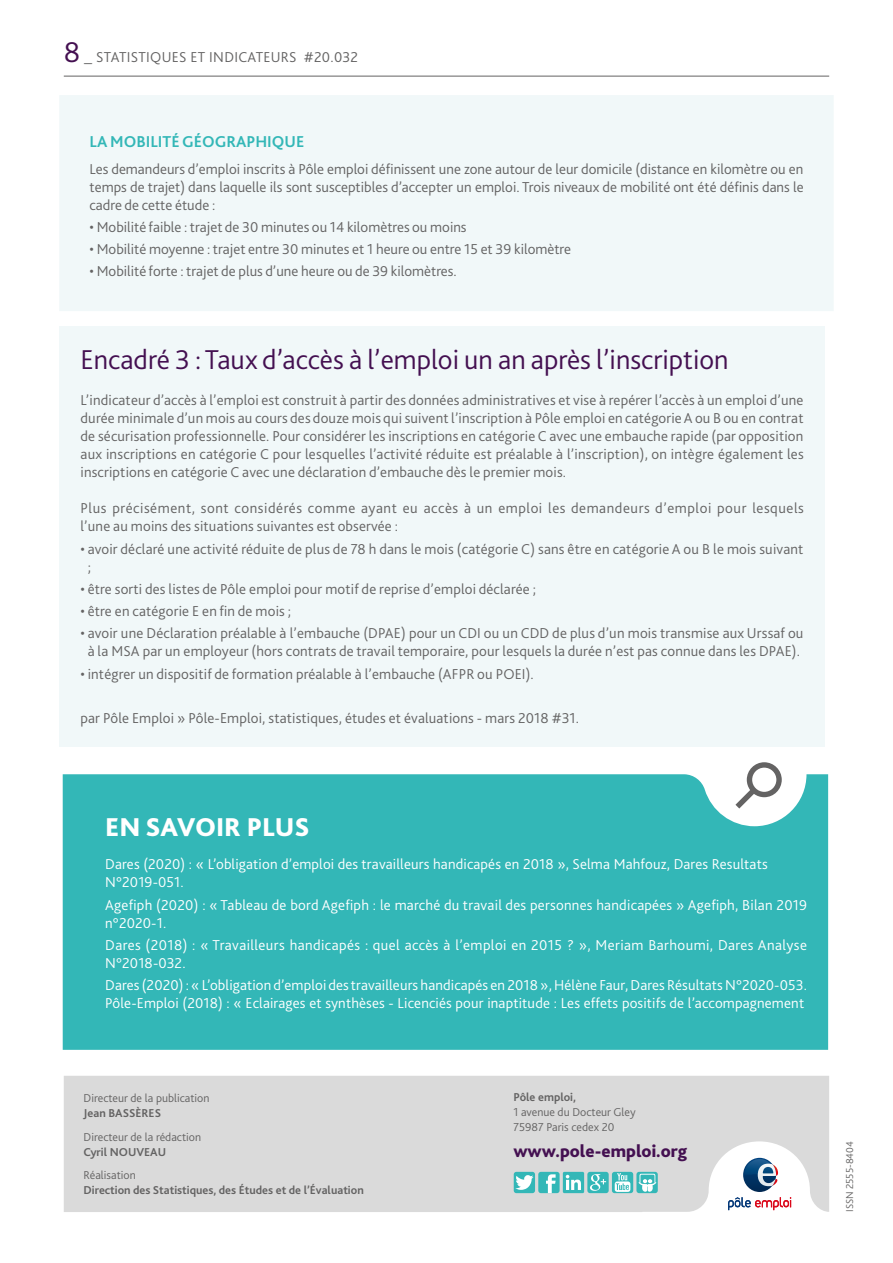
<style>
.page{position:relative;width:893px;height:1263px;background:#fff}
.page>*{position:absolute;margin:0;border:0;box-sizing:border-box;transform-origin:0 0}
.t1{font:300 28.5px "Bliss 2";color:#441051}
.t2{font:800 27px "Bliss 2";color:#fff}
.t3{font:800 18px "Bliss 2";color:#441051}
.t4{font:700 16.5px "Bliss 2";color:#33b7b7}
.t5{font:300 15px/18px "Bliss 2";letter-spacing:.01em;color:#646363;text-align:justify}
.t6{font:300 15px/18px "Bliss 2";letter-spacing:.01em;color:#fff}
.t7{font:300 15px/18px "Bliss 2";letter-spacing:.035em;color:#646363}
.t8{font:300 15px/18px "Bliss 2";letter-spacing:.03em;color:#fff}
.t9{font:13.5px "Bliss 2";color:#fff}
.t10{font:300 12px/15px "Bliss 2";color:#646363}
.t11{font:700 12px "Bliss 2";color:#646363}
.t12{font:300 10.5px "Bliss 2";color:#646363}
.s1{font-size:30px;color:#441051}
.s2{font-size:18px}
</style>
<div class="page">
<hr style="left:64px;top:76px;width:765px;height:1px;background:#646363">
<div style="left:64px;top:1076px;width:765px;height:136px;background:#dadada"></div>
<div style="left:538px;top:1172px;width:22px;height:21px;background:#33b7b7;border-radius:3px"></div>
<svg style="left:546px;top:1174px;width:10px;height:19px"></svg>
<div style="left:587px;top:1172px;width:22px;height:21px;background:#33b7b7;border-radius:3px"></div>
<svg style="left:590px;top:1174px;width:16px;height:17px"></svg>
<div style="left:514px;top:1172px;width:21px;height:21px;background:#33b7b7;border-radius:3px"></div>
<svg style="left:515px;top:1175px;width:18px;height:15px"></svg>
<svg style="left:612px;top:1172px;width:21px;height:21px"></svg>
<svg style="left:615px;top:1173px;width:15px;height:19px"></svg>
<svg style="left:636px;top:1172px;width:22px;height:21px"></svg>
<svg style="left:638px;top:1174px;width:18px;height:19px"></svg>
<svg style="left:563px;top:1172px;width:21px;height:21px"></svg>
<svg style="left:748px;top:762px;width:33px;height:12px"></svg>
<div style="left:63px;top:774px;width:765px;height:276px;background:#33b7b7"></div>
<div style="left:64px;top:100px;width:765px;height:207px;background:#f1f8f9"></div>
<div style="left:59px;top:95px;width:775px;height:216px;border:9px solid #f1f8f9"></div>
<div style="left:59px;top:326px;width:766px;height:421px;background:#f1f8f9"></div>
<p class="t5" style="left:64px;top:48px;width:296px"><span class="s1">8</span> <span class="s2">_</span> STATISTIQUES ET INDICATEURS #20.032</p>
<p class="t4" style="left:90px;top:131px;width:216px">LA MOBILITÉ GÉOGRAPHIQUE</p>
<p class="t5" style="left:90px;top:159px;width:716px">Les demandeurs d’emploi inscrits à Pôle emploi définissent une zone autour de leur domicile (distance en kilomètre ou en temps de trajet) dans laquelle ils sont susceptibles d’accepter un emploi. Trois niveaux de mobilité ont été définis dans le cadre de cette étude :</p>
<p class="t5" style="left:90px;top:218px;width:379px">• Mobilité faible : trajet de 30 minutes ou 14 kilomètres ou moins</p>
<p class="t5" style="left:90px;top:240px;width:483px">• Mobilité moyenne : trajet entre 30 minutes et 1 heure ou entre 15 et 39 kilomètre</p>
<p class="t5" style="left:90px;top:262px;width:369px">• Mobilité forte : trajet de plus d’une heure ou de 39 kilomètres.</p>
<h1 class="t1" style="left:81px;top:342px;width:650px">Encadré 3 : Taux d’accès à l’emploi un an après l’inscription</h1>
<p class="t5" style="left:81px;top:391px;width:725px">L’indicateur d’accès à l’emploi est construit à partir des données administratives et vise à repérer l’accès à un emploi d’une durée minimale d’un mois au cours des douze mois qui suivent l’inscription à Pôle emploi en catégorie A ou B ou en contrat de sécurisation professionnelle. Pour considérer les inscriptions en catégorie C avec une embauche rapide (par opposition aux inscriptions en catégorie C pour lesquelles l’activité réduite est préalable à l’inscription), on intègre également les inscriptions en catégorie C avec une déclaration d’embauche dès le premier mois.</p>
<p class="t7" style="left:81px;top:499px;width:725px">Plus précisément, sont considérés comme ayant eu accès à un emploi les demandeurs d’emploi pour lesquels l’une au moins des situations suivantes est observée :</p>
<p class="t5" style="left:88px;top:539px;width:717px;text-indent:-7px">• avoir déclaré une activité réduite de plus de 78 h dans le mois (catégorie C) sans être en catégorie A ou B le mois suivant ;</p>
<p class="t5" style="left:81px;top:580px;width:457px">• être sorti des listes de Pôle emploi pour motif de reprise d’emploi déclarée ;</p>
<p class="t5" style="left:81px;top:602px;width:212px">• être en catégorie E en fin de mois ;</p>
<p class="t5" style="left:81px;top:624px;width:724px;text-align:center">• avoir une Déclaration préalable à l’embauche (DPAE) pour un CDI ou un CDD de plus d’un mois transmise aux Urssaf ou à la MSA par un employeur (hors contrats de travail temporaire, pour lesquels la durée n’est pas connue dans les DPAE).</p>
<p class="t5" style="left:81px;top:664px;width:455px">• intégrer un dispositif de formation préalable à l’embauche (AFPR ou POEI).</p>
<p class="t5" style="left:81px;top:709px;width:500px">par Pôle Emploi » Pôle-Emploi, statistiques, études et évaluations - mars 2018 #31.</p>
<h2 class="t2" style="left:105px;top:811px;width:206px">EN SAVOIR PLUS</h2>
<p class="t6" style="left:105px;top:855px;width:664px">Dares (2020) : « L’obligation d’emploi des travailleurs handicapés en 2018 », Selma Mahfouz, Dares Resultats<br>N°2019-051.</p>
<p class="t6" style="left:105px;top:896px;width:703px">Agefiph (2020) : « Tableau de bord Agefiph : le marché du travail des personnes handicapées » Agefiph, Bilan 2019 n°2020-1.</p>
<p class="t8" style="left:105px;top:936px;width:703px">Dares (2018) : « Travailleurs handicapés : quel accès à l’emploi en 2015 ? », Meriam Barhoumi, Dares Analyse<br>N°2018-032.</p>
<p class="t6" style="left:105px;top:976px;width:703px">Dares (2020) : « L’obligation d’emploi des travailleurs handicapés en 2018 », Hélène Faur, Dares Résultats N°2020-053.<br>Pôle-Emploi (2018) : « Eclairages et synthèses - Licenciés pour inaptitude : Les effets positifs de l’accompagnement</p>
<p class="t9" style="left:82px;top:875px;width:152px">contactEES@pole-emploi.fr</p>
<p class="t10" style="left:84px;top:1091px;width:127px">Directeur de la publication</p>
<p class="t11" style="left:84px;top:1106px;width:79px">Jean BASSÈRES</p>
<p class="t10" style="left:84px;top:1129px;width:119px">Directeur de la rédaction</p>
<p class="t11" style="left:84px;top:1144px;width:84px">Cyril NOUVEAU</p>
<p class="t10" style="left:84px;top:1168px;width:54px">Réalisation</p>
<p class="t11" style="left:84px;top:1183px;width:282px">Direction des Statistiques, des Études et de l’Évaluation</p>
<p class="t11" style="left:513px;top:1090px;width:64px">Pôle emploi,</p>
<p class="t10" style="left:513px;top:1105px;width:124px">1 avenue du Docteur Gley<br>75987 Paris cedex 20</p>
<p class="t3" style="left:513px;top:1140px;width:175px">www.pole-emploi.org</p>
<p class="t12" style="left:843px;top:1212px;width:72px;rotate:-90deg">ISSN 2555-8404</p>
</div>
